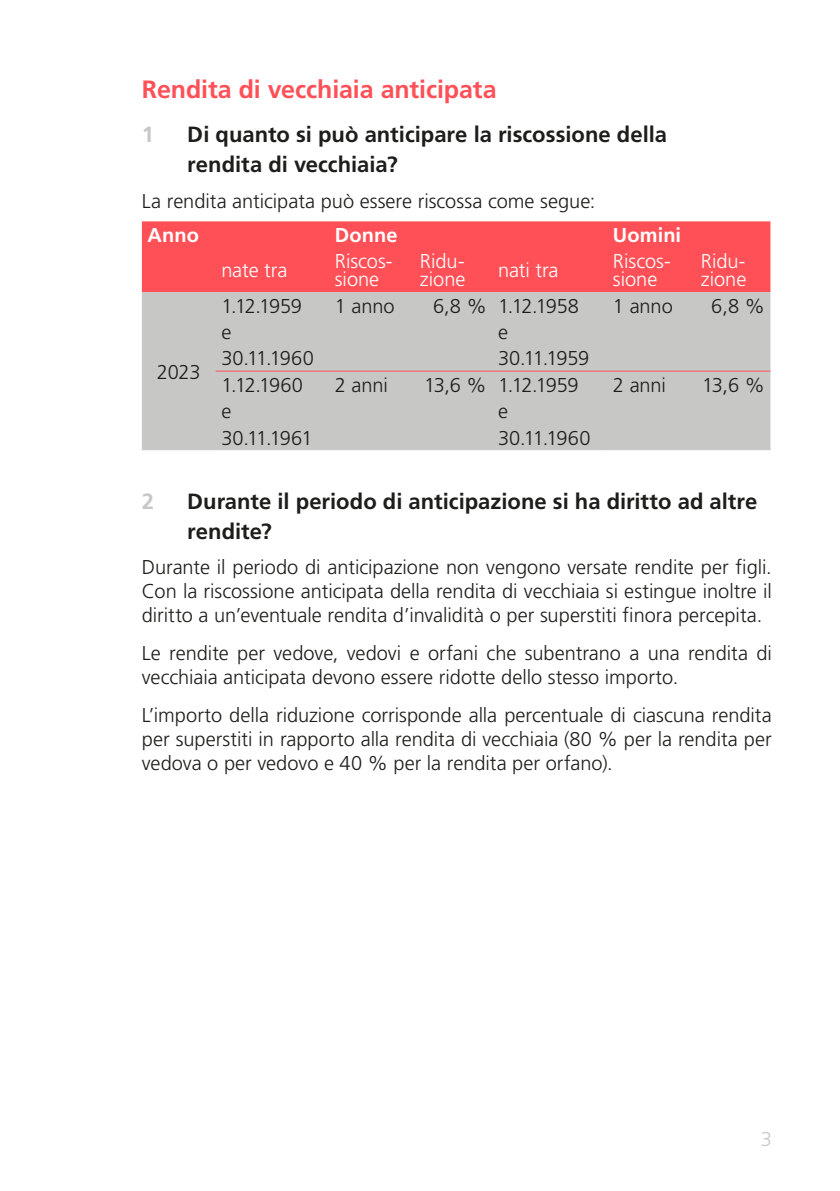
<style>
.page{position:relative;width:840px;height:1191px;background:#fff}
.page>*{position:absolute;margin:0;border:0;box-sizing:border-box;transform-origin:0 0}
.Texttitel{font:700 25px "Frutiger LT Std";letter-spacing:-.005em;color:#ff5057}
.t1{font:700 22px/30px "Frutiger LT Std";color:#1d1d1b}
.t2{font:700 22px "Frutiger LT Std";color:#c7c7c6}
.Grundtext{font:300 20px/24px "Frutiger LT Std";color:#1d1d1b;text-align:justify}
.Tabellen_Text_Weiss{font:300 20px/18px "Frutiger LT Std";color:#fff}
.Text_vor_Aufzählung{font:300 20px "Frutiger LT Std";color:#1d1d1b}
.Tabellen_Text_Weiss-2{font:700 20px "Frutiger LT Std";letter-spacing:.005em;color:#fff}
.t3{font:300 20px "Frutiger LT Std";color:#c7c7c6}
</style>
<div class="page">
<div style="left:142px;top:221px;width:628px;height:71px;background:#ff5057"></div>
<div style="left:142px;top:292px;width:628px;height:158px;background:#c7c7c6"></div>
<hr style="left:215px;top:370px;width:114px;height:1px;background:#ff5057">
<hr style="left:329px;top:370px;width:85px;height:1px;background:#ff5057">
<hr style="left:414px;top:370px;width:78px;height:1px;background:#ff5057">
<hr style="left:492px;top:370px;width:115px;height:1px;background:#ff5057">
<hr style="left:607px;top:370px;width:87px;height:1px;background:#ff5057">
<hr style="left:694px;top:370px;width:76px;height:1px;background:#ff5057">
<p class="Texttitel" style="left:142px;top:75px;width:356px">Rendita di vecchiaia anticipata</p>
<p class="t2" style="left:142px;top:122px;width:14px">1</p>
<p class="t1" style="left:187px;top:120px;width:481px">Di quanto si può anticipare la riscossione della rendita di vecchiaia?</p>
<p class="Text_vor_Aufzählung" style="left:142px;top:189px;width:455px">La rendita anticipata può essere riscossa come segue:</p>
<p class="Tabellen_Text_Weiss-2" style="left:147px;top:223px;width:53px">Anno</p>
<p class="Tabellen_Text_Weiss-2" style="left:334px;top:223px;width:64px">Donne</p>
<p class="Tabellen_Text_Weiss-2" style="left:612px;top:223px;width:70px">Uomini</p>
<p class="Tabellen_Text_Weiss" style="left:221px;top:262px;width:67px">nate tra</p>
<p class="Tabellen_Text_Weiss" style="left:334px;top:253px;width:59px">Riscos&shy;sione</p>
<p class="Tabellen_Text_Weiss" style="left:420px;top:253px;width:47px">Ridu&shy;zione</p>
<p class="Tabellen_Text_Weiss" style="left:497px;top:262px;width:62px">nati tra</p>
<p class="Tabellen_Text_Weiss" style="left:612px;top:253px;width:59px">Riscos&shy;sione</p>
<p class="Tabellen_Text_Weiss" style="left:700px;top:253px;width:47px">Ridu&shy;zione</p>
<p class="Grundtext" style="left:157px;top:360px;width:45px">2023</p>
<p class="Grundtext" style="left:221px;top:294px;width:82px">1.12.1959</p>
<p class="Grundtext" style="left:334px;top:294px;width:61px">1 anno</p>
<p class="Grundtext" style="left:433px;top:294px;width:55px">6,8 %</p>
<p class="Grundtext" style="left:497px;top:294px;width:82px">1.12.1958</p>
<p class="Grundtext" style="left:612px;top:294px;width:61px">1 anno</p>
<p class="Grundtext" style="left:711px;top:294px;width:55px">6,8 %</p>
<p class="Grundtext" style="left:221px;top:320px;width:11px">e</p>
<p class="Grundtext" style="left:497px;top:320px;width:11px">e</p>
<p class="Grundtext" style="left:221px;top:347px;width:94px">30.11.1960</p>
<p class="Grundtext" style="left:497px;top:347px;width:93px">30.11.1959</p>
<p class="Grundtext" style="left:221px;top:373px;width:83px">1.12.1960</p>
<p class="Grundtext" style="left:334px;top:373px;width:54px">2 anni</p>
<p class="Grundtext" style="left:424px;top:373px;width:64px">13,6 %</p>
<p class="Grundtext" style="left:497px;top:373px;width:82px">1.12.1959</p>
<p class="Grundtext" style="left:612px;top:373px;width:54px">2 anni</p>
<p class="Grundtext" style="left:701px;top:373px;width:64px">13,6 %</p>
<p class="Grundtext" style="left:221px;top:399px;width:11px">e</p>
<p class="Grundtext" style="left:497px;top:399px;width:11px">e</p>
<p class="Grundtext" style="left:221px;top:426px;width:93px">30.11.1961</p>
<p class="Grundtext" style="left:497px;top:426px;width:94px">30.11.1960</p>
<p class="t2" style="left:142px;top:488px;width:14px">2</p>
<p class="t1" style="left:187px;top:486px;width:571px">Durante il periodo di anticipazione si ha diritto ad altre rendite?</p>
<p class="Grundtext" style="left:142px;top:555px;width:631px">Durante il periodo di anticipazione non vengono versate rendite per figli.<br>Con la riscossione anticipata della rendita di vecchiaia si estingue inoltre il diritto a un’eventuale rendita d’invalidità o per superstiti finora percepita.</p>
<p class="Grundtext" style="left:142px;top:641px;width:631px">Le rendite per vedove, vedovi e orfani che subentrano a una rendita di vecchiaia anticipata devono essere ridotte dello stesso importo.</p>
<p class="Grundtext" style="left:142px;top:703px;width:631px">L’importo della riduzione corrisponde alla percentuale di ciascuna rendita per superstiti in rapporto alla rendita di vecchiaia (80 % per la rendita per vedova o per vedovo e 40 % per la rendita per orfano).</p>
<p class="t3" style="left:760px;top:1127px;width:13px">3</p>
</div>
